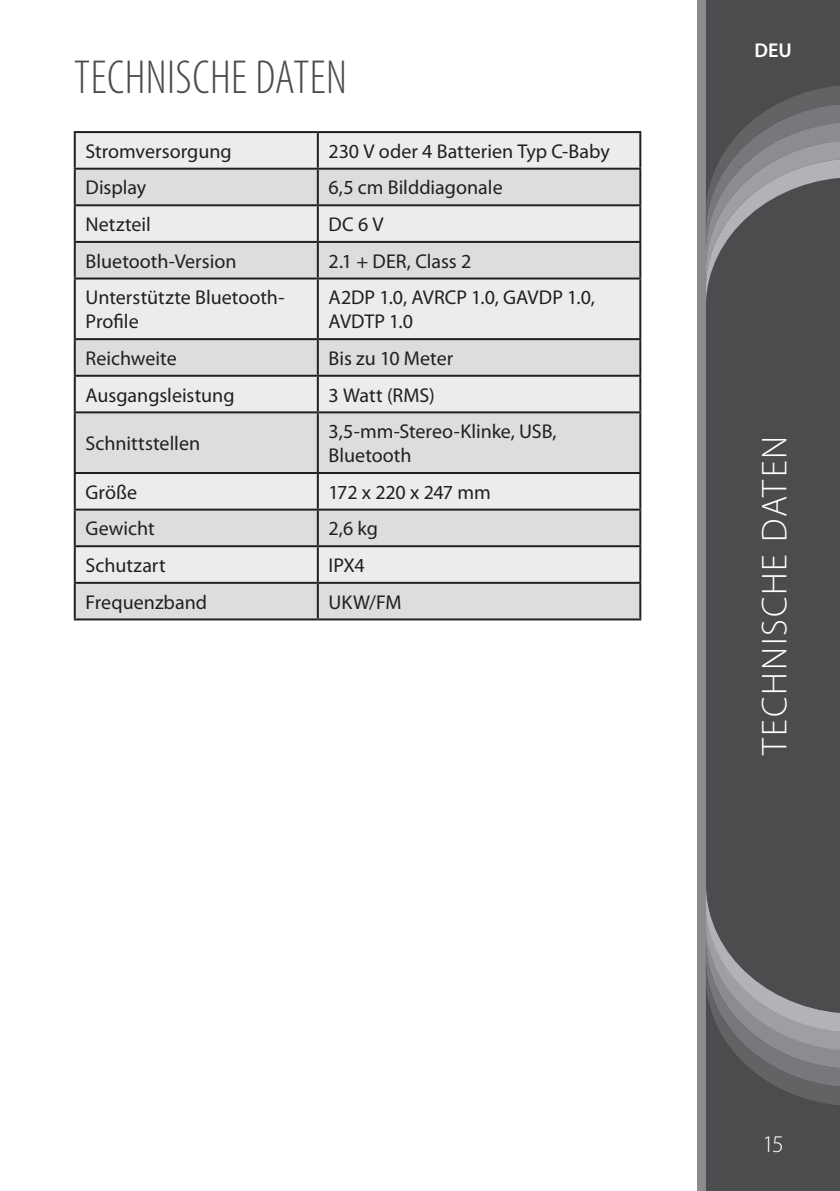
<style>
.page{position:relative;width:840px;height:1191px;background:#fff}
.page>*{position:absolute;margin:0;border:0;box-sizing:border-box;transform-origin:0 0}
.t1{font:300 condensed 48px "Myriad Pro";letter-spacing:.01em;color:#4b4c4d}
.t2{font:300 36px "Myriad Pro";letter-spacing:.05em;color:#fff}
.t3{font:300 24px "Myriad Pro";color:#fff}
.t4{font:20px/24px "Myriad Pro";color:#231f20}
.t5{font:600 20px "Myriad Pro";color:#fff}
</style>
<div class="page">
<div style="left:697px;top:0;width:142px;height:1191px;background:#8a8c8f"></div>
<div style="left:706px;top:307px;width:133px;height:577px;background:#4b4c4d"></div>
<svg style="left:705px;top:0;width:134px;height:307px;background:#5e5f61"></svg>
<svg style="left:705px;top:884px;width:134px;height:307px;background:#5e5f61"></svg>
<div style="left:76px;top:133px;width:563px;height:35px;background:#ececee"></div>
<svg style="left:76px;top:170px;width:563px;height:448px;background:#e1e1e3"></svg>
<hr style="left:316px;top:133px;width:2px;height:35px;background:#231f20">
<hr style="left:74px;top:168px;width:243px;height:2px;background:#231f20">
<hr style="left:317px;top:168px;width:324px;height:2px;background:#231f20">
<hr style="left:316px;top:170px;width:2px;height:34px;background:#231f20">
<hr style="left:74px;top:204px;width:243px;height:2px;background:#231f20">
<hr style="left:317px;top:204px;width:324px;height:2px;background:#231f20">
<hr style="left:316px;top:206px;width:2px;height:35px;background:#231f20">
<hr style="left:74px;top:241px;width:243px;height:2px;background:#231f20">
<hr style="left:317px;top:241px;width:324px;height:2px;background:#231f20">
<hr style="left:316px;top:243px;width:2px;height:34px;background:#231f20">
<hr style="left:74px;top:277px;width:243px;height:2px;background:#231f20">
<hr style="left:317px;top:277px;width:324px;height:2px;background:#231f20">
<hr style="left:316px;top:279px;width:2px;height:59px;background:#231f20">
<hr style="left:74px;top:338px;width:243px;height:2px;background:#231f20">
<hr style="left:317px;top:338px;width:324px;height:2px;background:#231f20">
<hr style="left:316px;top:340px;width:2px;height:35px;background:#231f20">
<hr style="left:74px;top:375px;width:243px;height:2px;background:#231f20">
<hr style="left:317px;top:375px;width:324px;height:2px;background:#231f20">
<hr style="left:316px;top:377px;width:2px;height:34px;background:#231f20">
<hr style="left:74px;top:411px;width:243px;height:2px;background:#231f20">
<hr style="left:317px;top:411px;width:324px;height:2px;background:#231f20">
<hr style="left:316px;top:413px;width:2px;height:59px;background:#231f20">
<hr style="left:74px;top:472px;width:243px;height:2px;background:#231f20">
<hr style="left:317px;top:472px;width:324px;height:2px;background:#231f20">
<hr style="left:316px;top:474px;width:2px;height:34px;background:#231f20">
<hr style="left:74px;top:508px;width:243px;height:2px;background:#231f20">
<hr style="left:317px;top:508px;width:324px;height:2px;background:#231f20">
<hr style="left:316px;top:510px;width:2px;height:35px;background:#231f20">
<hr style="left:74px;top:545px;width:243px;height:2px;background:#231f20">
<hr style="left:317px;top:545px;width:324px;height:2px;background:#231f20">
<hr style="left:316px;top:547px;width:2px;height:35px;background:#231f20">
<hr style="left:74px;top:582px;width:243px;height:2px;background:#231f20">
<hr style="left:317px;top:582px;width:324px;height:2px;background:#231f20">
<hr style="left:316px;top:584px;width:2px;height:34px;background:#231f20">
<hr style="left:74px;top:131px;width:243px;height:2px;background:#231f20">
<hr style="left:74px;top:133px;width:2px;height:35px;background:#231f20">
<hr style="left:317px;top:131px;width:324px;height:2px;background:#231f20">
<hr style="left:639px;top:133px;width:2px;height:35px;background:#231f20">
<hr style="left:74px;top:170px;width:2px;height:34px;background:#231f20">
<hr style="left:639px;top:170px;width:2px;height:34px;background:#231f20">
<hr style="left:74px;top:206px;width:2px;height:35px;background:#231f20">
<hr style="left:639px;top:206px;width:2px;height:35px;background:#231f20">
<hr style="left:74px;top:243px;width:2px;height:34px;background:#231f20">
<hr style="left:639px;top:243px;width:2px;height:34px;background:#231f20">
<hr style="left:74px;top:279px;width:2px;height:59px;background:#231f20">
<hr style="left:639px;top:279px;width:2px;height:59px;background:#231f20">
<hr style="left:74px;top:340px;width:2px;height:35px;background:#231f20">
<hr style="left:639px;top:340px;width:2px;height:35px;background:#231f20">
<hr style="left:74px;top:377px;width:2px;height:34px;background:#231f20">
<hr style="left:639px;top:377px;width:2px;height:34px;background:#231f20">
<hr style="left:74px;top:413px;width:2px;height:59px;background:#231f20">
<hr style="left:639px;top:413px;width:2px;height:59px;background:#231f20">
<hr style="left:74px;top:474px;width:2px;height:34px;background:#231f20">
<hr style="left:639px;top:474px;width:2px;height:34px;background:#231f20">
<hr style="left:74px;top:510px;width:2px;height:35px;background:#231f20">
<hr style="left:639px;top:510px;width:2px;height:35px;background:#231f20">
<hr style="left:74px;top:547px;width:2px;height:35px;background:#231f20">
<hr style="left:639px;top:547px;width:2px;height:35px;background:#231f20">
<hr style="left:74px;top:584px;width:2px;height:34px;background:#231f20">
<hr style="left:639px;top:584px;width:2px;height:34px;background:#231f20">
<hr style="left:74px;top:618px;width:243px;height:2px;background:#231f20">
<hr style="left:317px;top:618px;width:324px;height:2px;background:#231f20">
<h1 class="t1" style="left:74px;top:51px;width:274px">TECHNISCHE DATEN</h1>
<p class="t4" style="left:86px;top:139px;width:148px">Stromversorgung</p>
<p class="t4" style="left:328px;top:139px;width:282px">230 V oder 4 Batterien Typ C-Baby</p>
<p class="t4" style="left:86px;top:175px;width:62px">Display</p>
<p class="t4" style="left:328px;top:175px;width:175px">6,5 cm Bilddiagonale</p>
<p class="t4" style="left:86px;top:212px;width:67px">Netzteil</p>
<p class="t4" style="left:328px;top:212px;width:56px">DC 6 V</p>
<p class="t4" style="left:86px;top:249px;width:152px">Bluetooth-Version</p>
<p class="t4" style="left:328px;top:249px;width:144px">2.1 + DER, Class 2</p>
<p class="t4" style="left:86px;top:285px;width:200px">Unterstützte Bluetooth-<br>Profile</p>
<p class="t4" style="left:328px;top:285px;width:268px">A2DP 1.0, AVRCP 1.0, GAVDP 1.0,<br>AVDTP 1.0</p>
<p class="t4" style="left:85px;top:346px;width:93px">Reichweite</p>
<p class="t4" style="left:328px;top:346px;width:126px">Bis zu 10 Meter</p>
<p class="t4" style="left:85px;top:382px;width:150px">Ausgangsleistung</p>
<p class="t4" style="left:328px;top:382px;width:108px">3 Watt (RMS)</p>
<p class="t4" style="left:85px;top:431px;width:116px">Schnittstellen</p>
<p class="t4" style="left:328px;top:419px;width:229px">3,5-mm-Stereo-Klinke, USB,<br>Bluetooth</p>
<p class="t4" style="left:85px;top:480px;width:53px">Größe</p>
<p class="t4" style="left:328px;top:480px;width:163px">172 x 220 x 247 mm</p>
<p class="t4" style="left:85px;top:516px;width:70px">Gewicht</p>
<p class="t4" style="left:328px;top:516px;width:51px">2,6 kg</p>
<p class="t4" style="left:85px;top:553px;width:82px">Schutzart</p>
<p class="t4" style="left:328px;top:553px;width:38px">IPX4</p>
<p class="t4" style="left:85px;top:589px;width:123px">Frequenzband</p>
<p class="t4" style="left:328px;top:589px;width:74px">UKW/FM</p>
<p class="t5" style="left:754px;top:37px;width:39px">DEU</p>
<h2 class="t2" style="left:754px;top:755px;width:320px;rotate:-90deg">TECHNISCHE DATEN</h2>
<p class="t3" style="left:762px;top:1131px;width:23px">15</p>
</div>
